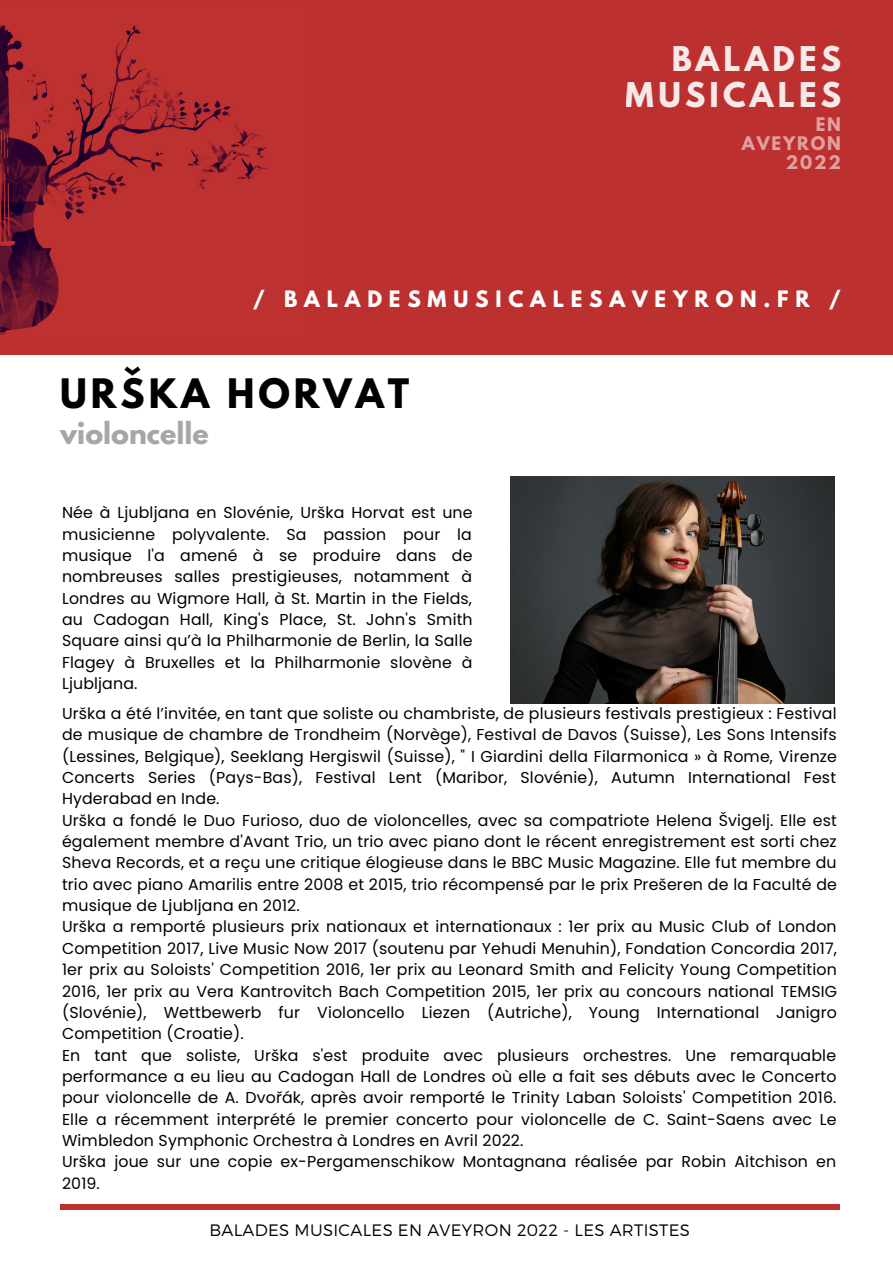
<style>
.page{position:relative;width:893px;height:1264px;background:#fff}
.page>*{position:absolute;margin:0;border:0;box-sizing:border-box;transform-origin:0 0}
.t1{font:700 36px "League Spartan";letter-spacing:.11em;color:#000}
.t2{font:700 30.15px "League Spartan";letter-spacing:.135em;color:#fff}
.t3{font:700 27px "League Spartan";color:#a6a6a6}
.t4{font:700 19.95px "League Spartan";letter-spacing:.34em;color:#fff}
.t5{font:700 16.65px/19.2px "League Spartan";letter-spacing:.11em;color:#fff;text-align:right}
.t6{font:300 16.5px "Montserrat";letter-spacing:.02em;color:#000}
.t7{font:15.75px/21.3px "Poppins";letter-spacing:.01em;color:#000;text-align:justify}
</style>
<div class="page">
<svg style="left:60px;top:1209px;width:774px;height:1px"></svg>
<div style="left:60px;top:1204px;width:779px;height:5px;background:#bd3030"></div>
<div style="left:0;top:0;width:892px;height:354px;background:#bd3030"></div>
<img style="left:0;top:25px;width:268px;height:310px">
<img style="left:510px;top:476px;width:324px;height:227px">
<h2 class="t2" style="left:671px;top:44px;width:171px">BALADES</h2>
<h2 class="t2" style="left:625px;top:80px;width:217px">MUSICALES</h2>
<p class="t5" style="left:741px;top:117px;width:101px">EN<br>AVEYRON<br>2022</p>
<p class="t4" style="left:253px;top:289px;width:589px">/ BALADESMUSICALESAVEYRON.FR /</p>
<p class="t1" style="left:60px;top:376px;width:350px">URŠKA HORVAT</p>
<p class="t3" style="left:60px;top:419px;width:150px">violoncelle</p>
<p class="t7" style="left:62px;top:502px;width:412px">Née à Ljubljana en Slovénie, Urška Horvat est une musicienne polyvalente. Sa passion pour la musique l'a amené à se produire dans de nombreuses salles prestigieuses, notamment à Londres au Wigmore Hall, à St. Martin in the Fields, au Cadogan Hall, King's Place, St. John's Smith Square ainsi qu’à la Philharmonie de Berlin, la Salle Flagey à Bruxelles et la Philharmonie slovène à Ljubljana.</p>
<p class="t7" style="left:62px;top:702px;width:776px">Urška a été l’invitée, en tant que soliste ou chambriste, de plusieurs festivals prestigieux : Festival de musique de chambre de Trondheim (Norvège), Festival de Davos (Suisse), Les Sons Intensifs (Lessines, Belgique), Seeklang Hergiswil (Suisse), " I Giardini della Filarmonica » à Rome, Virenze Concerts Series (Pays-Bas), Festival Lent (Maribor, Slovénie), Autumn International Fest Hyderabad en Inde.</p>
<p class="t7" style="left:62px;top:809px;width:776px">Urška a fondé le Duo Furioso, duo de violoncelles, avec sa compatriote Helena Švigelj. Elle est également membre d'Avant Trio, un trio avec piano dont le récent enregistrement est sorti chez Sheva Records, et a reçu une critique élogieuse dans le BBC Music Magazine. Elle fut membre du trio avec piano Amarilis entre 2008 et 2015, trio récompensé par le prix Prešeren de la Faculté de musique de Ljubljana en 2012.</p>
<p class="t7" style="left:62px;top:916px;width:776px">Urška a remporté plusieurs prix nationaux et internationaux : 1er prix au Music Club of London Competition 2017, Live Music Now 2017 (soutenu par Yehudi Menuhin), Fondation Concordia 2017, 1er prix au Soloists' Competition 2016, 1er prix au Leonard Smith and Felicity Young Competition 2016, 1er prix au Vera Kantrovitch Bach Competition 2015, 1er prix au concours national TEMSIG (Slovénie), Wettbewerb fur Violoncello Liezen (Autriche), Young International Janigro Competition (Croatie).</p>
<p class="t7" style="left:62px;top:1044px;width:776px">En tant que soliste, Urška s'est produite avec plusieurs orchestres. Une remarquable performance a eu lieu au Cadogan Hall de Londres où elle a fait ses débuts avec le Concerto pour violoncelle de A. Dvořák, après avoir remporté le Trinity Laban Soloists' Competition 2016.<br>Elle a récemment interprété le premier concerto pour violoncelle de C. Saint-Saens avec Le Wimbledon Symphonic Orchestra à Londres en Avril 2022.</p>
<p class="t7" style="left:62px;top:1151px;width:775px">Urška joue sur une copie ex-Pergamenschikow Montagnana réalisée par Robin Aitchison en<br>2019.</p>
<p class="t6" style="left:209px;top:1219px;width:482px">BALADES MUSICALES EN AVEYRON 2022 - LES ARTISTES</p>
</div>
